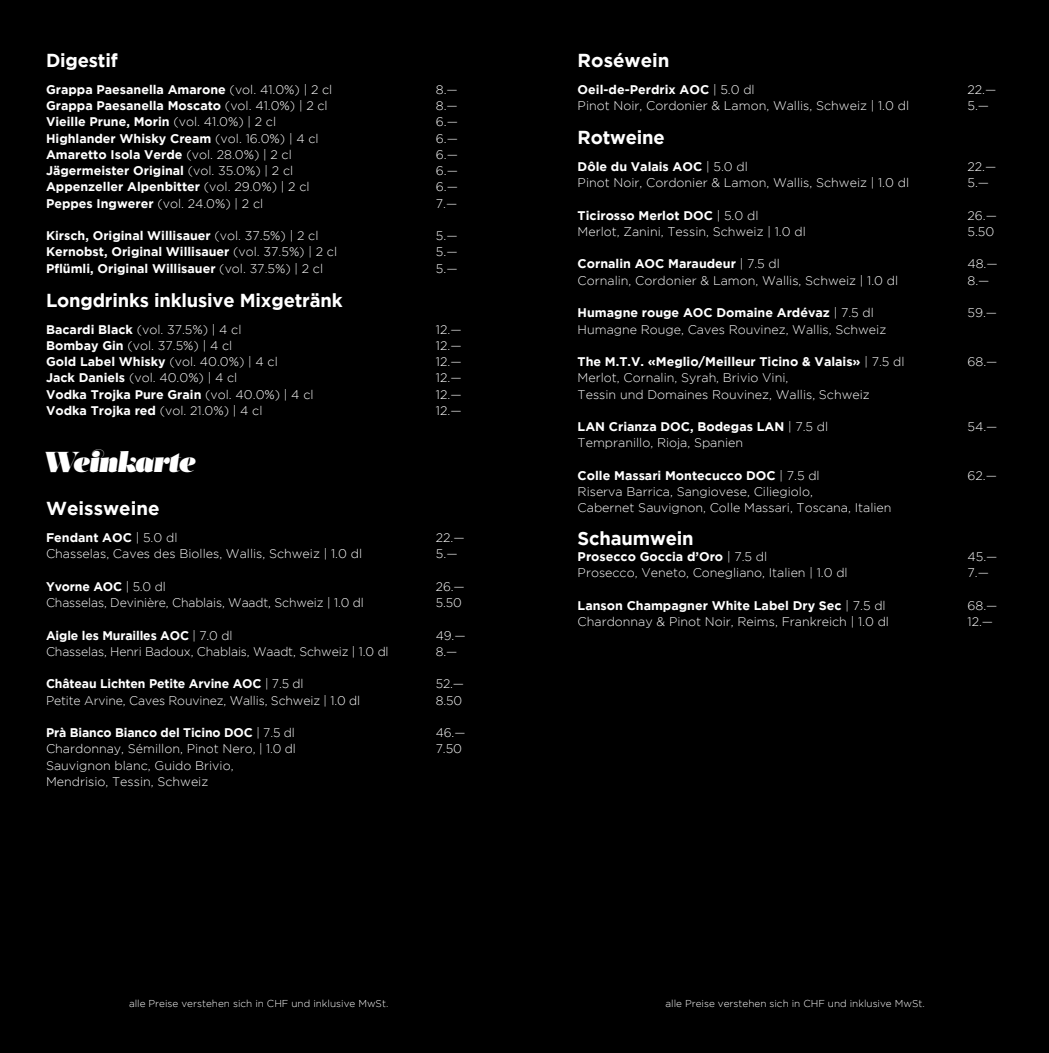
<style>
.page{position:relative;width:1049px;height:1053px;background:#fff}
.page>*{position:absolute;margin:0;border:0;box-sizing:border-box;transform-origin:0 0}
.t1{font:italic 28.75px "Acta Poster";letter-spacing:-.035em;color:#fff}
.t2{font:700 18.75px "Gotham";letter-spacing:-.01em;color:#fff}
.t3{font:300 12.5px/16.2px "Gotham";color:#fff}
.t4{font:700 12.5px "Gotham";color:#fff}
.t5{font:300 10px "Gotham";color:#fff}
.s1{font-weight:300}
.s2{font-weight:700}
</style>
<div class="page">
<div style="left:0;top:0;width:535px;height:1052px;background:#000"></div>
<div style="left:535px;top:0;width:514px;height:1052px;background:#000"></div>
<h2 class="t2" style="left:46px;top:49px;width:73px">Digestif</h2>
<p class="t4" style="left:46px;top:82px;width:288px">Grappa Paesanella Amarone <span class="s1">(vol. 41.0%) | 2 cl</span></p>
<p class="t3" style="left:436px;top:81px;width:23px">8.—</p>
<p class="t4" style="left:46px;top:98px;width:283px">Grappa Paesanella Moscato <span class="s1">(vol. 41.0%) | 2 cl</span></p>
<p class="t3" style="left:436px;top:97px;width:23px">8.—</p>
<p class="t4" style="left:46px;top:115px;width:232px">Vieille Prune, Morin <span class="s1">(vol. 41.0%) | 2 cl</span></p>
<p class="t3" style="left:436px;top:114px;width:24px">6.—</p>
<p class="t4" style="left:46px;top:131px;width:274px">Highlander Whisky Cream <span class="s1">(vol. 16.0%) | 4 cl</span></p>
<p class="t3" style="left:436px;top:130px;width:24px">6.—</p>
<p class="t4" style="left:46px;top:147px;width:247px">Amaretto Isola Verde <span class="s1">(vol. 28.0%) | 2 cl</span></p>
<p class="t3" style="left:436px;top:146px;width:24px">6.—</p>
<p class="t4" style="left:46px;top:163px;width:249px">Jägermeister Original <span class="s1">(vol. 35.0%) | 2 cl</span></p>
<p class="t3" style="left:436px;top:162px;width:24px">6.—</p>
<p class="t4" style="left:46px;top:180px;width:265px">Appenzeller Alpenbitter <span class="s1">(vol. 29.0%) | 2 cl</span></p>
<p class="t3" style="left:436px;top:179px;width:24px">6.—</p>
<p class="t3" style="left:46px;top:195px;width:219px"><span class="s2">Peppes Ingwerer</span> (vol. 24.0%) | 2 cl</p>
<p class="t3" style="left:436px;top:195px;width:23px">7.—</p>
<p class="t4" style="left:46px;top:228px;width:274px">Kirsch, Original Willisauer <span class="s1">(vol. 37.5%) | 2 cl</span></p>
<p class="t3" style="left:436px;top:227px;width:23px">5.—</p>
<p class="t4" style="left:46px;top:245px;width:293px">Kernobst, Original Willisauer <span class="s1">(vol. 37.5%) | 2 cl</span></p>
<p class="t3" style="left:436px;top:244px;width:23px">5.—</p>
<p class="t4" style="left:46px;top:261px;width:279px">Pflümli, Original Willisauer <span class="s1">(vol. 37.5%) | 2 cl</span></p>
<p class="t3" style="left:436px;top:260px;width:23px">5.—</p>
<h2 class="t2" style="left:46px;top:289px;width:298px">Longdrinks inklusive Mixgetränk</h2>
<p class="t3" style="left:46px;top:321px;width:197px"><span class="s2">Bacardi Black</span> (vol. 37.5%) | 4 cl</p>
<p class="t3" style="left:436px;top:321px;width:27px">12.—</p>
<p class="t3" style="left:46px;top:337px;width:188px"><span class="s2">Bombay Gin</span> (vol. 37.5%) | 4 cl</p>
<p class="t3" style="left:436px;top:337px;width:27px">12.—</p>
<p class="t4" style="left:46px;top:354px;width:233px">Gold Label Whisky <span class="s1">(vol. 40.0%) | 4 cl</span></p>
<p class="t3" style="left:436px;top:353px;width:27px">12.—</p>
<p class="t3" style="left:46px;top:369px;width:193px"><span class="s2">Jack Daniels</span> (vol. 40.0%) | 4 cl</p>
<p class="t3" style="left:436px;top:369px;width:27px">12.—</p>
<p class="t4" style="left:46px;top:387px;width:269px">Vodka Trojka Pure Grain <span class="s1">(vol. 40.0%) | 4 cl</span></p>
<p class="t3" style="left:436px;top:386px;width:27px">12.—</p>
<p class="t3" style="left:46px;top:402px;width:218px"><span class="s2">Vodka Trojka red</span> (vol. 21.0%) | 4 cl</p>
<p class="t3" style="left:436px;top:402px;width:27px">12.—</p>
<h1 class="t1" style="left:43px;top:444px;width:154px">Weinkarte</h1>
<h2 class="t2" style="left:46px;top:497px;width:115px">Weissweine</h2>
<p class="t4" style="left:46px;top:530px;width:133px">Fendant AOC <span class="s1">| 5.0 dl</span></p>
<p class="t3" style="left:436px;top:529px;width:30px">22.—</p>
<p class="t3" style="left:46px;top:545px;width:318px">Chasselas, Caves des Biolles, Wallis, Schweiz | 1.0 dl</p>
<p class="t3" style="left:436px;top:545px;width:23px">5.—</p>
<p class="t4" style="left:46px;top:579px;width:121px">Yvorne AOC <span class="s1">| 5.0 dl</span></p>
<p class="t3" style="left:436px;top:578px;width:30px">26.—</p>
<p class="t3" style="left:46px;top:594px;width:319px">Chasselas, Devinière, Chablais, Waadt, Schweiz | 1.0 dl</p>
<p class="t3" style="left:436px;top:594px;width:27px">5.50</p>
<p class="t4" style="left:46px;top:628px;width:188px">Aigle les Murailles AOC <span class="s1">| 7.0 dl</span></p>
<p class="t3" style="left:436px;top:626px;width:31px">49.—</p>
<p class="t3" style="left:46px;top:643px;width:344px">Chasselas, Henri Badoux, Chablais, Waadt, Schweiz | 1.0 dl</p>
<p class="t3" style="left:436px;top:643px;width:23px">8.—</p>
<p class="t4" style="left:46px;top:676px;width:259px">Château Lichten Petite Arvine AOC <span class="s1">| 7.5 dl</span></p>
<p class="t3" style="left:436px;top:675px;width:30px">52.—</p>
<p class="t3" style="left:46px;top:691px;width:316px">Petite Arvine, Caves Rouvinez, Wallis, Schweiz | 1.0 dl</p>
<p class="t3" style="left:436px;top:691px;width:28px">8.50</p>
<p class="t4" style="left:46px;top:725px;width:250px">Prà Bianco Bianco del Ticino DOC <span class="s1">| 7.5 dl</span></p>
<p class="t3" style="left:436px;top:724px;width:31px">46.—</p>
<p class="t3" style="left:46px;top:740px;width:251px">Chardonnay, Sémillon, Pinot Nero, | 1.0 dl</p>
<p class="t3" style="left:436px;top:740px;width:28px">7.50</p>
<p class="t3" style="left:46px;top:756px;width:189px">Sauvignon blanc, Guido Brivio,<br>Mendrisio, Tessin, Schweiz</p>
<p class="t5" style="left:129px;top:997px;width:261px">alle Preise verstehen sich in CHF und inklusive MwSt.</p>
<h2 class="t2" style="left:578px;top:49px;width:93px">Roséwein</h2>
<p class="t4" style="left:578px;top:82px;width:179px">Oeil-de-Perdrix AOC <span class="s1">| 5.0 dl</span></p>
<p class="t3" style="left:967px;top:81px;width:30px">22.—</p>
<p class="t3" style="left:578px;top:97px;width:333px">Pinot Noir, Cordonier &amp; Lamon, Wallis, Schweiz | 1.0 dl</p>
<p class="t3" style="left:967px;top:97px;width:23px">5.—</p>
<h2 class="t2" style="left:578px;top:126px;width:89px">Rotweine</h2>
<p class="t4" style="left:578px;top:159px;width:172px">Dôle du Valais AOC <span class="s1">| 5.0 dl</span></p>
<p class="t3" style="left:967px;top:158px;width:30px">22.—</p>
<p class="t3" style="left:578px;top:174px;width:333px">Pinot Noir, Cordonier &amp; Lamon, Wallis, Schweiz | 1.0 dl</p>
<p class="t3" style="left:967px;top:174px;width:23px">5.—</p>
<p class="t4" style="left:578px;top:208px;width:182px">Ticirosso Merlot DOC <span class="s1">| 5.0 dl</span></p>
<p class="t3" style="left:967px;top:207px;width:31px">26.—</p>
<p class="t3" style="left:578px;top:223px;width:230px">Merlot, Zanini, Tessin, Schweiz | 1.0 dl</p>
<p class="t3" style="left:967px;top:223px;width:28px">5.50</p>
<p class="t4" style="left:578px;top:257px;width:204px">Cornalin AOC Maraudeur <span class="s1">| 7.5 dl</span></p>
<p class="t3" style="left:967px;top:256px;width:32px">48.—</p>
<p class="t3" style="left:578px;top:272px;width:322px">Cornalin, Cordonier &amp; Lamon, Wallis, Schweiz | 1.0 dl</p>
<p class="t3" style="left:967px;top:272px;width:23px">8.—</p>
<p class="t4" style="left:578px;top:305px;width:298px">Humagne rouge AOC Domaine Ardévaz <span class="s1">| 7.5 dl</span></p>
<p class="t3" style="left:967px;top:304px;width:31px">59.—</p>
<p class="t3" style="left:578px;top:321px;width:310px">Humagne Rouge, Caves Rouvinez, Wallis, Schweiz</p>
<p class="t4" style="left:578px;top:354px;width:328px">The M.T.V. «Meglio/Meilleur Ticino &amp; Valais» <span class="s1">| 7.5 dl</span></p>
<p class="t3" style="left:967px;top:353px;width:31px">68.—</p>
<p class="t3" style="left:578px;top:369px;width:294px">Merlot, Cornalin, Syrah, Brivio Vini,<br>Tessin und Domaines Rouvinez, Wallis, Schweiz</p>
<p class="t4" style="left:578px;top:419px;width:252px">LAN Crianza DOC, Bodegas LAN <span class="s1">| 7.5 dl</span></p>
<p class="t3" style="left:967px;top:418px;width:31px">54.—</p>
<p class="t3" style="left:578px;top:434px;width:167px">Tempranillo, Rioja, Spanien</p>
<p class="t4" style="left:578px;top:468px;width:244px">Colle Massari Montecucco DOC <span class="s1">| 7.5 dl</span></p>
<p class="t3" style="left:967px;top:467px;width:31px">62.—</p>
<p class="t3" style="left:578px;top:483px;width:315px">Riserva Barrica, Sangiovese, Ciliegiolo,<br>Cabernet Sauvignon, Colle Massari, Toscana, Italien</p>
<h2 class="t2" style="left:578px;top:527px;width:117px">Schaumwein</h2>
<p class="t4" style="left:578px;top:549px;width:191px">Prosecco Goccia d’Oro <span class="s1">| 7.5 dl</span></p>
<p class="t3" style="left:967px;top:548px;width:31px">45.—</p>
<p class="t3" style="left:578px;top:564px;width:272px">Prosecco, Veneto, Conegliano, Italien | 1.0 dl</p>
<p class="t3" style="left:967px;top:564px;width:23px">7.—</p>
<p class="t4" style="left:578px;top:598px;width:309px">Lanson Champagner White Label Dry Sec <span class="s1">| 7.5 dl</span></p>
<p class="t3" style="left:967px;top:597px;width:31px">68.—</p>
<p class="t3" style="left:578px;top:613px;width:313px">Chardonnay &amp; Pinot Noir, Reims, Frankreich | 1.0 dl</p>
<p class="t3" style="left:967px;top:613px;width:27px">12.—</p>
<p class="t5" style="left:665px;top:997px;width:261px">alle Preise verstehen sich in CHF und inklusive MwSt.</p>
</div>
